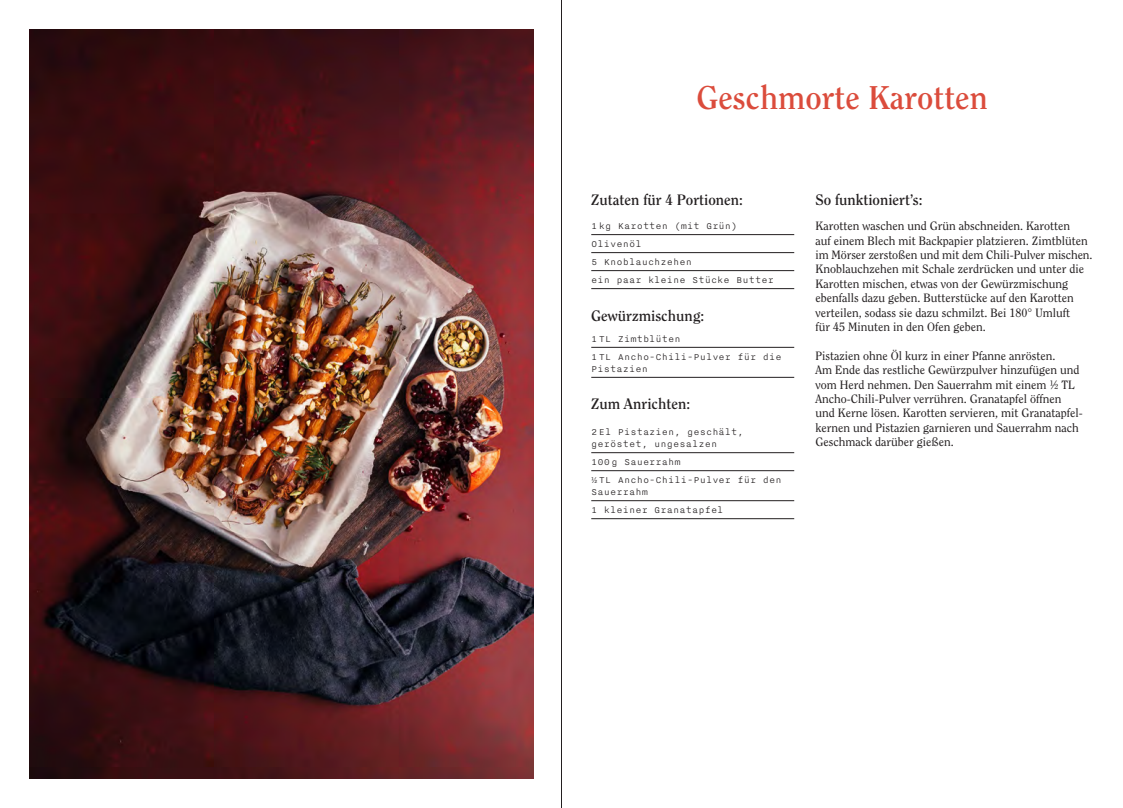
<style>
.page{position:relative;width:1123px;height:808px;background:#fff}
.page>*{position:absolute;margin:0;border:0;box-sizing:border-box;transform-origin:0 0}
.t1{font:700 32.7px "Clearface Std";color:#db4c3c}
.t2{font:700 15px "Clearface Std";color:#231f20}
.t3{font:12px/14.4px "Clearface Std";color:#231f20}
.t4{font:300 10.5px/18px "Nitti";color:#231f20}
</style>
<div class="page">
<hr style="left:561px;top:0;width:1px;height:808px;background:#231f20">
<img style="left:30px;top:30px;width:503px;height:748px">
<hr style="left:591px;top:234px;width:203px;height:1px;background:#231f20">
<hr style="left:591px;top:252px;width:203px;height:1px;background:#231f20">
<hr style="left:591px;top:270px;width:203px;height:1px;background:#231f20">
<hr style="left:591px;top:288px;width:203px;height:1px;background:#231f20">
<hr style="left:591px;top:452px;width:203px;height:1px;background:#231f20">
<hr style="left:591px;top:470px;width:203px;height:1px;background:#231f20">
<hr style="left:591px;top:500px;width:203px;height:1px;background:#231f20">
<hr style="left:591px;top:518px;width:203px;height:1px;background:#231f20">
<hr style="left:591px;top:347px;width:203px;height:1px;background:#231f20">
<hr style="left:591px;top:377px;width:203px;height:1px;background:#231f20">
<h1 class="t1" style="left:696px;top:78px;width:293px">Geschmorte Karotten</h1>
<p class="t2" style="left:591px;top:190px;width:153px">Zutaten für 4 Portionen:</p>
<p class="t4" style="left:591px;top:217px;width:184px">1kg Karotten (mit Grün)<br>Olivenöl<br>5 Knoblauchzehen<br>ein paar kleine Stücke Butter</p>
<p class="t2" style="left:591px;top:306px;width:114px">Gewürzmischung:</p>
<p class="t4" style="left:591px;top:330px;width:192px">1TL Zimtblüten<br>1TL Ancho-Chili-Pulver für die</p>
<p class="t4" style="left:591px;top:360px;width:58px">Pistazien</p>
<p class="t2" style="left:591px;top:395px;width:100px">Zum Anrichten:</p>
<p class="t4" style="left:591px;top:426px;width:154px;line-height:12px">2El Pistazien, geschält, geröstet, ungesalzen</p>
<p class="t4" style="left:591px;top:453px;width:192px">100g Sauerrahm<br>½TL Ancho-Chili-Pulver für den</p>
<p class="t4" style="left:591px;top:483px;width:134px">Sauerrahm<br>1 kleiner Granatapfel</p>
<p class="t2" style="left:815px;top:190px;width:108px">So funktioniert’s:</p>
<p class="t3" style="left:815px;top:219px;width:278px">Karotten waschen und Grün abschneiden. Karotten<br>auf einem Blech mit Backpapier platzieren. Zimtblüten im Mörser zerstoßen und mit dem Chili-Pulver mischen.<br>Knoblauchzehen mit Schale zerdrücken und unter die Karotten mischen, etwas von der Gewürzmischung ebenfalls dazu geben. Butterstücke auf den Karotten verteilen, sodass sie dazu schmilzt. Bei 180° Umluft<br>für 45 Minuten in den Ofen geben.</p>
<p class="t3" style="left:815px;top:348px;width:269px">Pistazien ohne Öl kurz in einer Pfanne anrösten.<br>Am Ende das restliche Gewürzpulver hinzufügen und vom Herd nehmen. Den Sauerrahm mit einem ½ TL Ancho-Chili-Pulver verrühren. Granatapfel öffnen und Kerne lösen. Karotten servieren, mit Granatapfel&shy;kernen und Pistazien garnieren und Sauerrahm nach Geschmack darüber gießen.</p>
</div>
